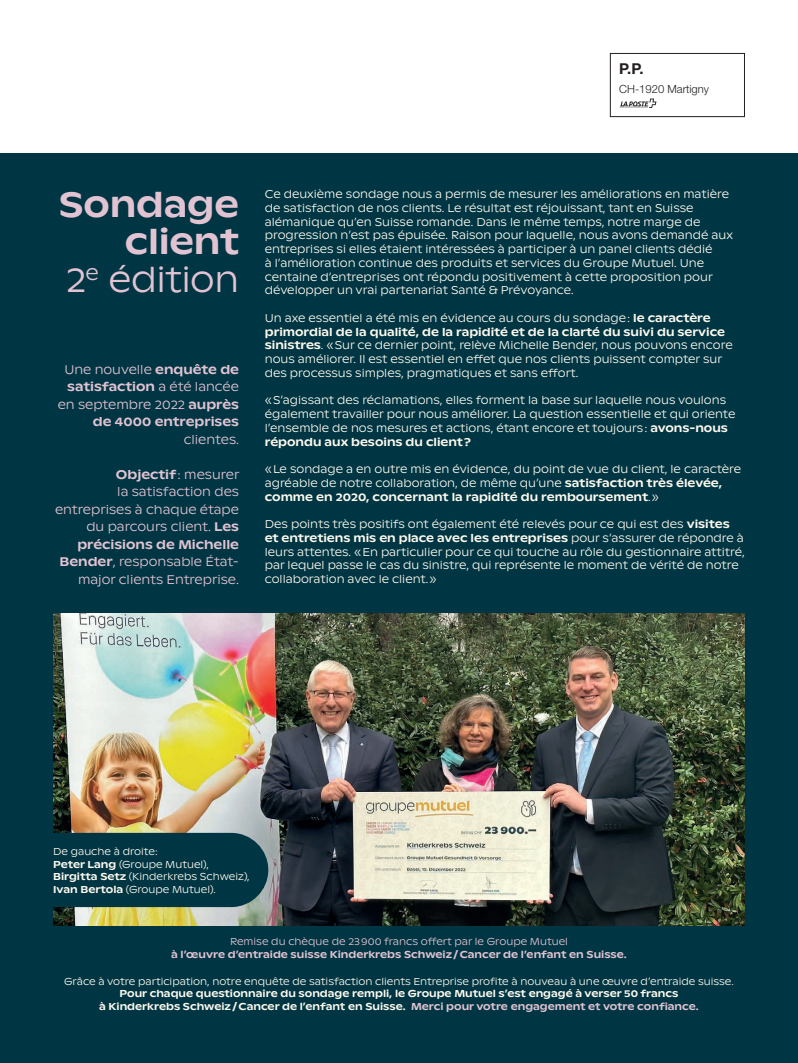
<style>
.page{position:relative;width:798px;height:1063px;background:#fff}
.page>*{position:absolute;margin:0;border:0;box-sizing:border-box;transform-origin:0 0}
.t1{font:500 35px/37.5px "ABC Ginto Nord";letter-spacing:-.005em;color:#e2c3d2;text-align:right}
.t2{font:700 15px "Helvetica Neue LT Pro";color:#231f20}
.t3{font:300 12.5px/17.5px "ABC Ginto Nord";color:#e2c3d2;text-align:right}
.t4{font:500 12.5px/17.5px "ABC Ginto Nord";color:#e2c3d2;text-align:right}
.t5{font:300 11.25px/13.8px "ABC Ginto Nord";color:#fef9ed}
.t6{font:300 11.25px "Helvetica Neue LT Pro";color:#231f20}
.t7{font:300 10px/12.5px "ABC Ginto Nord";color:#fef9ed}
.t8{font:500 10px/12.5px "ABC Ginto Nord";color:#fef9ed;text-align:center}
.t9{font:500 10px "ABC Ginto Nord";color:#e2c3d2}
.t10{font:300 10px "ABC Ginto Nord";color:#e2c3d2}
.s1{font-weight:300}
.s2{font-weight:500}
.s3{color:#e2c3d2}
</style>
<div class="page">
<div style="left:0;top:154px;width:797px;height:909px;background:#003543"></div>
<img style="left:53px;top:614px;width:691px;height:312px">
<svg style="left:53px;top:833px;width:215px;height:74px"></svg>
<div style="left:609px;top:53px;width:135px;height:64px;border:1px solid #231f20"></div>
<svg style="left:619px;top:99px;width:37px;height:9px"></svg>
<h2 class="t2" style="left:619px;top:60px;width:26px">P.P.</h2>
<p class="t6" style="left:619px;top:82px;width:91px">CH-1920 Martigny</p>
<h1 class="t1" style="left:59px;top:185px;width:182px">Sondage client<br><span class="s1">2</span><sup>e</sup> <span class="s1">édition</span></h1>
<p class="t4" style="left:58px;top:361px;width:183px"><span class="s1">Une nouvelle</span> enquête de satisfaction <span class="s1">a été lancée en septembre 2022</span> auprès de 4000 entreprises</p>
<p class="t3" style="left:184px;top:431px;width:57px">clientes.</p>
<p class="t3" style="left:55px;top:466px;width:186px"><span class="s2">Objectif</span> : mesurer<br>la satisfaction des entreprises à chaque étape du parcours client. <span class="s2">Les précisions de Michelle<br>Bender</span>, responsable État&shy;major clients Entreprise.</p>
<p class="t5" style="left:265px;top:187px;width:469px">Ce deuxième sondage nous a permis de mesurer les améliorations en matière de satisfaction de nos clients. Le résultat est réjouissant, tant en Suisse alémanique qu’en Suisse romande. Dans le même temps, notre marge de progression n’est pas épuisée. Raison pour laquelle, nous avons demandé aux entreprises si elles étaient intéressées à participer à un panel clients dédié<br>à l’amélioration continue des produits et services du Groupe Mutuel. Une centaine d’entreprises ont répondu positivement à cette proposition pour développer un vrai partenariat Santé &amp; Prévoyance.</p>
<p class="t5" style="left:265px;top:311px;width:469px">Un axe essentiel a été mis en évidence au cours du sondage : <span class="s2">le caractère primordial de la qualité, de la rapidité et de la clarté du suivi du service sinistres</span>. « Sur ce dernier point, relève Michelle Bender, nous pouvons encore nous améliorer. Il est essentiel en effet que nos clients puissent compter sur des processus simples, pragmatiques et sans effort.</p>
<p class="t5" style="left:265px;top:393px;width:472px">« S’agissant des réclamations, elles forment la base sur laquelle nous voulons également travailler pour nous améliorer. La question essentielle et qui oriente l’ensemble de nos mesures et actions, étant encore et toujours : <span class="s2">avons-nous répondu aux besoins du client ?</span></p>
<p class="t5" style="left:265px;top:462px;width:477px">« Le sondage a en outre mis en évidence, du point de vue du client, le caractère agréable de notre collaboration, de même qu’une <span class="s2">satisfaction très élevée, comme en 2020, concernant la rapidité du remboursement</span>. »</p>
<p class="t5" style="left:265px;top:517px;width:481px">Des points très positifs ont également été relevés pour ce qui est des <span class="s2">visites et entretiens mis en place avec les entreprises</span> pour s’assurer de répondre à leurs attentes. « En particulier pour ce qui touche au rôle du gestionnaire attitré, par lequel passe le cas du sinistre, qui représente le moment de vérité de notre collaboration avec le client. »</p>
<p class="t7" style="left:53px;top:845px;width:198px">De gauche à droite:<br><span class="s2">Peter Lang</span> (Groupe Mutuel),<br><span class="s2">Birgitta Setz</span> (Kinderkrebs Schweiz),<br><span class="s2">Ivan Bertola</span> (Groupe Mutuel).</p>
<p class="t10" style="left:230px;top:936px;width:339px">Remise du chèque de 23900 francs offert par le Groupe Mutuel</p>
<p class="t9" style="left:171px;top:948px;width:457px">à l’œuvre d’entraide suisse Kinderkrebs Schweiz/Cancer de l’enfant en Suisse.</p>
<p class="t7" style="left:64px;top:975px;width:670px">Grâce à votre participation, notre enquête de satisfaction clients Entreprise profite à nouveau à une œuvre d’entraide suisse.</p>
<p class="t8" style="left:99px;top:987px;width:601px">Pour chaque questionnaire du sondage rempli, le Groupe Mutuel s’est engagé à verser 50 francs<br>à Kinderkrebs Schweiz/Cancer de l’enfant en Suisse. <span class="s3">Merci pour votre engagement et votre confiance.</span></p>
</div>
